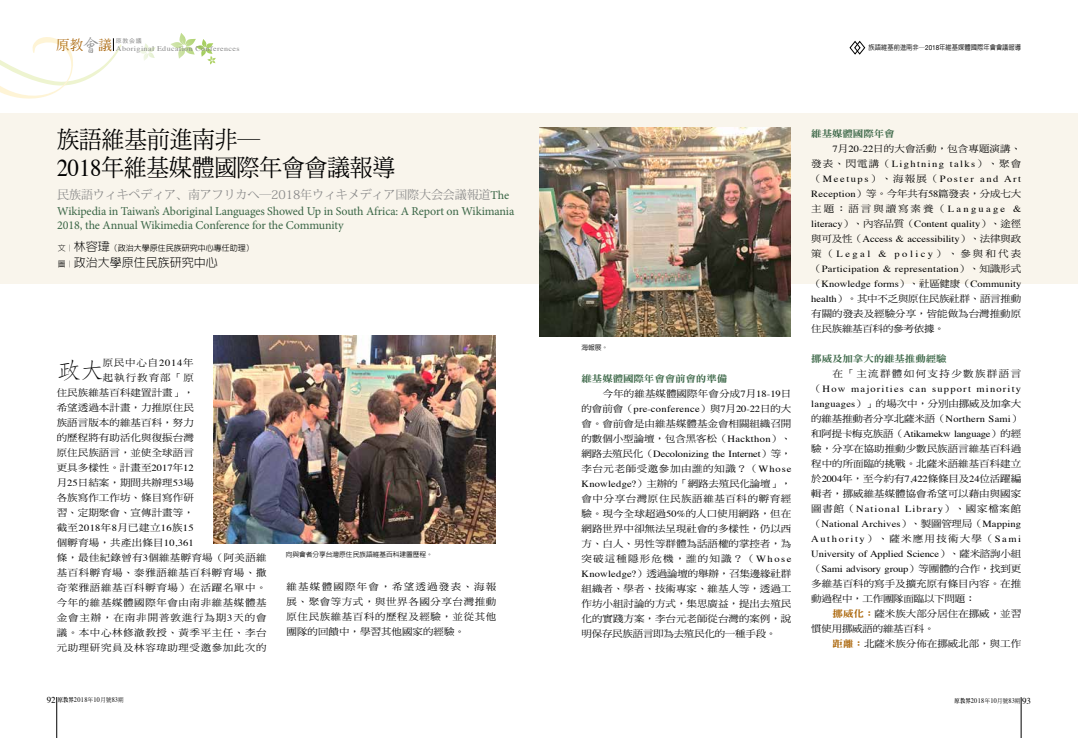
<style>
.page{position:relative;width:1078px;height:738px;background:#fff}
.page>*{position:absolute;margin:0;border:0;box-sizing:border-box;transform-origin:0 0}
.t1{font:24px/28px "DF Ming Std W5";letter-spacing:-.01em;color:#000;scale:.95 1}
.t2{font:300 22.9px "AR Fang Song B5";color:#000;scale:1.11 1}
.t3{font:12px/14.5px "Minion Pro";letter-spacing:-.01em;color:#396545}
.t4{font:12px "Koz Min Pro";letter-spacing:-.01em;color:#898989}
.t5{font:300 12px "AR Hei B5";color:#000}
.t6{font:9.4px/15px "DF Ming Std W5";letter-spacing:.005em;color:#000;text-align:justify;scale:1.11 1}
.t7{font:9.4px/15px "Times";letter-spacing:.02em;color:#000;text-align:justify;scale:1.11 1}
.t8{font:9.4px/15px "DF Ming Std W5";letter-spacing:.055em;color:#000;scale:1.11 1}
.t9{font:9.4px/15px "DF Ming Std W5";letter-spacing:-.015em;color:#000;scale:1.11 1}
.t10{font:9.4px/15px "Times";letter-spacing:.15em;color:#000;scale:1.11 1}
.t11{font:9.4px "DF Ming Std W9";letter-spacing:-.01em;color:#396545;scale:1.11 1}
.t12{font:9.4px "Times";letter-spacing:-.005em;color:#000;scale:1.11 1}
.t13{font:9.4px "Times";letter-spacing:.115em;color:#000;scale:1.11 1}
.t14{font:9.4px "Times";letter-spacing:-.02em;color:#000;scale:1.11 1}
.t15{font:9.4px "DF Ming Std W5";letter-spacing:.13em;color:#000;scale:1.11 1}
.t16{font:500 8px "AR Hei B5";color:#000}
.t17{font:7.2px "Times";letter-spacing:.05em;color:#898989;scale:1.11 1}
.t18{font:7px "Times";letter-spacing:.05em;color:#000;scale:.9 1}
.t19{font:500 7px "AR Hei B5";color:#000;scale:.9 1}
.t20{font:500 6.8px "AR Hei B5";letter-spacing:-.01em;color:#000}
.t21{font:6px "Heisei Kaku Go Std W3";color:#898989}
.s1{font-family:"AR Xing Shu B5";font-weight:500;font-size:18.5px}
.s2{font-family:"Times"}
.s3{font-family:"Minion Pro";color:#396545}
.s4{font-weight:300}
.s5{font-weight:300;font-size:12px}
.s6{font-size:8px}
.s7{font-family:"DF Ming Std W5"}
.s8{font-family:"Helvetica Neue";font-weight:400}
.s9{font-family:"DF Ming Std W9";color:#a76000}
.s10{font-size:9px}
.s11{font-family:"AR Ming B5";font-weight:800;font-size:6px}
.s12{font-family:"DF Ming Std W5";font-size:6px}
</style>
<div class="page">
<svg style="left:170px;top:33px;width:46px;height:32px"></svg>
<svg style="left:139px;top:43px;width:16px;height:18px"></svg>
<hr style="left:57px;top:696px;width:1px;height:41px;background:#000">
<hr style="left:1020px;top:696px;width:1px;height:41px;background:#000">
<svg style="left:0;top:37px;width:122px;height:62px"></svg>
<div style="left:0;top:113px;width:1077px;height:170px;background:#f9f5ec"></div>
<svg style="left:849px;top:40px;width:16px;height:15px"></svg>
<img style="left:213px;top:335px;width:282px;height:208px">
<img style="left:539px;top:127px;width:251px;height:209px">
<p class="t17" style="left:56px;top:42px;width:167px"><sup>原教</sup><span class="s1">會</span><sup>議</sup> Aboriginal Education Conferences</p>
<p class="t21" style="left:116px;top:37px;width:27px">原教会議</p>
<h1 class="t1" style="left:57px;top:125px;width:358px">族語維基前進南非─<br><span class="s2">2018</span>年維基媒體國際年會會議報導</h1>
<p class="t4" style="left:57px;top:186px;width:453px">民族語ウィキペディア、南アフリカへ―2018年ウィキメディア国際大会会議報道<span class="s3">The</span></p>
<p class="t3" style="left:57px;top:203px;width:458px">Wikipedia in Taiwan’s Aboriginal Languages Showed Up in South Africa: A Report on Wikimania<br>2018, the Annual Wikimedia Conference for the Community</p>
<p class="t16" style="left:58px;top:243px;width:197px"><span class="s4">文︱</span><span class="s5">林容瑋</span>（政治大學原住民族研究中心專任助理）</p>
<p class="t5" style="left:58px;top:256px;width:161px"><span class="s6">圖︱</span>政治大學原住民族研究中心</p>
<p class="t6" style="left:57px;top:354px;width:125px;text-align:right">原民中心自<span class="s2">2014</span>年<br>起執行教育部「原<br>住民族維基百科建置計畫」，希望透過本計畫，力推原住民族語言版本的維基百科，努力的歷程將有助活化與復振台灣原住民族語言，並使全球語言更具多樣性。計畫至<span class="s2">2017</span>年<span class="s2">12</span>月<span class="s2">25</span>日結案，期間共辦理<span class="s2">53</span>場各族寫作工作坊、條目寫作研習、定期聚會、宣傳計畫等，</p>
<p class="t7" style="left:57px;top:519px;width:125px"><span class="s7">截至</span>2018<span class="s7">年</span>8<span class="s7">月已建立</span>16<span class="s7">族</span>15</p>
<p class="t8" style="left:57px;top:534px;width:190px">個孵育場，共產出條目<span class="s2">10,361<br></span>條，最佳紀錄曾有<span class="s2">3</span>個維基孵育場（阿美語維基百科孵育場、泰雅語維基百科孵育場、撒奇萊雅語維基百科孵育場）在活躍名單中。今年的維基媒體國際年會由南非維基媒體基金會主辦，在南非開普敦進行為期<span class="s2">3</span>天的會議。本中心林修澈教授、黃季平主任、李台元助理研究員及林容瑋助理受邀參加此次的</p>
<h2 class="t2" style="left:57px;top:359px;width:45px">政大</h2>
<p class="t20" style="left:286px;top:551px;width:149px">向與會者分享台灣原住民族語維基百科建置歷程。</p>
<p class="t6" style="left:286px;top:578px;width:190px">維基媒體國際年會，希望透過發表、海報展、聚會等方式，與世界各國分享台灣推動原住民族維基百科的歷程及經驗，並從其他團隊的回饋中，學習其他國家的經驗。</p>
<p class="t19" style="left:868px;top:44px;width:171px">族語維基前進南非─<span class="s8">2018</span>年維基媒體國際年會會議報導</p>
<p class="t20" style="left:581px;top:344px;width:28px">海報展。</p>
<p class="t11" style="left:581px;top:373px;width:133px">維基媒體國際年會會前會的準備</p>
<p class="t6" style="left:602px;top:385px;width:171px">今年的維基媒體國際年會分成<span class="s2">7</span>月<span class="s2">18-19</span>日</p>
<p class="t7" style="left:581px;top:400px;width:190px"><span class="s7">的會前會（</span>pre-conference<span class="s7">）與</span>7<span class="s7">月</span>20-22<span class="s7">日的大</span></p>
<p class="t6" style="left:581px;top:415px;width:191px">會。會前會是由維基媒體基金會相關組織召開的數個小型論壇，包含黑客松（<span class="s2">Hackthon</span>）、</p>
<p class="t12" style="left:581px;top:444px;width:190px"><span class="s7">網路去殖民化（</span>Decolonizing the Internet<span class="s7">）等，</span></p>
<p class="t6" style="left:581px;top:460px;width:191px">李台元老師受邀參加由誰的知識？（<span class="s2">Whose Knowledge?</span>）主辦的「網路去殖民化論壇」，會中分享台灣原住民族語維基百科的孵育經驗。現今全球超過<span class="s2">50%</span>的人口使用網路，但在網路世界中卻無法呈現社會的多樣性，仍以西方、白人、男性等群體為話語權的掌控者，為突破這種隱形危機，誰的知識？（<span class="s2">Whose Knowledge?</span>）透過論壇的舉辦，召集邊緣社群組織者、學者、技術專家、維基人等，透過工作坊小組討論的方式，集思廣益，提出去殖民化的實踐方案，李台元老師從台灣的案例，說明保存民族語言即為去殖民化的一種手段。</p>
<p class="t11" style="left:811px;top:128px;width:77px">維基媒體國際年會</p>
<p class="t6" style="left:832px;top:141px;width:171px"><span class="s2">7</span>月<span class="s2">20-22</span>日的大會活動，包含專題演講、</p>
<p class="t10" style="left:811px;top:155px;width:190px"><span class="s7">發表、閃電講（</span>Lightning talks<span class="s7">）、聚會（</span>Meetups<span class="s7">）、海報展（</span>Poster and Art</p>
<p class="t9" style="left:811px;top:186px;width:190px"><span class="s2">Reception</span>）等。今年共有<span class="s2">58</span>篇發表，分成七大主題：語言與讀寫素養（<span class="s2">Language &amp;</span></p>
<p class="t7" style="left:811px;top:215px;width:191px">literacy<span class="s7">）、內容品質（</span>Content quality<span class="s7">）、途徑與可及性（</span>Access &amp; accessibility<span class="s7">）、法律與政策（</span>Legal &amp; policy<span class="s7">）、參與和代表（</span>Participation &amp; representation<span class="s7">）、知識形式（</span>Knowledge forms<span class="s7">）、社區健康（</span>Community</p>
<p class="t6" style="left:811px;top:290px;width:191px"><span class="s2">health</span>）。其中不乏與原住民族社群、語言推動有關的發表及經驗分享，皆能做為台灣推動原住民族維基百科的參考依據。</p>
<p class="t11" style="left:811px;top:353px;width:123px">挪威及加拿大的維基推動經驗</p>
<p class="t15" style="left:832px;top:368px;width:171px">在「主流群體如何支持少數族群語言</p>
<p class="t13" style="left:811px;top:380px;width:190px"><span class="s7">（</span>How majorities can support minority</p>
<p class="t9" style="left:811px;top:395px;width:191px"><span class="s2">languages</span>）」的場次中，分別由挪威及加拿大的維基推動者分享北薩米語（<span class="s2">Northern Sami</span>）</p>
<p class="t14" style="left:811px;top:425px;width:190px"><span class="s7">和阿提卡梅克族語（</span>Atikamekw language<span class="s7">）的經</span></p>
<p class="t6" style="left:811px;top:440px;width:191px">驗，分享在協助推動少數民族語言維基百科過程中的所面臨的挑戰。北薩米語維基百科建立於<span class="s2">2004</span>年，至今約有<span class="s2">7,422</span>條條目及<span class="s2">24</span>位活躍編輯者，挪威維基媒體協會希望可以藉由與國家</p>
<p class="t7" style="left:811px;top:500px;width:190px"><span class="s7">圖書館（</span>National Library<span class="s7">）、國家檔案館（</span>National Archives<span class="s7">）、製圖管理局（</span>Mapping Authority<span class="s7">）、薩米應用技術大學（</span>Sami University of Applied Science<span class="s7">）、薩米諮詢小組（</span>Sami advisory group<span class="s7">）等團體的合作，找到更</span></p>
<p class="t6" style="left:811px;top:575px;width:191px">多維基百科的寫手及擴充原有條目內容。在推動過程中，工作團隊面臨以下問題：</p>
<p class="t6" style="left:811px;top:605px;width:190px;text-indent:21px"><span class="s9">挪威化：</span>薩米族大部分居住在挪威，並習慣使用挪威語的維基百科。</p>
<p class="t6" style="left:832px;top:635px;width:171px"><span class="s9">距離：</span>北薩米族分佈在挪威北部，與工作</p>
<p class="t18" style="left:47px;top:693px;width:87px"><span class="s10">92</span> <span class="s11">原教界</span>2018<span class="s12">年</span>10<span class="s12">月號</span>83<span class="s12">期</span></p>
<p class="t18" style="left:954px;top:693px;width:86px"><span class="s11">原教界</span>2018<span class="s12">年</span>10<span class="s12">月號</span>83<span class="s12">期</span> <span class="s10">93</span></p>
</div>
